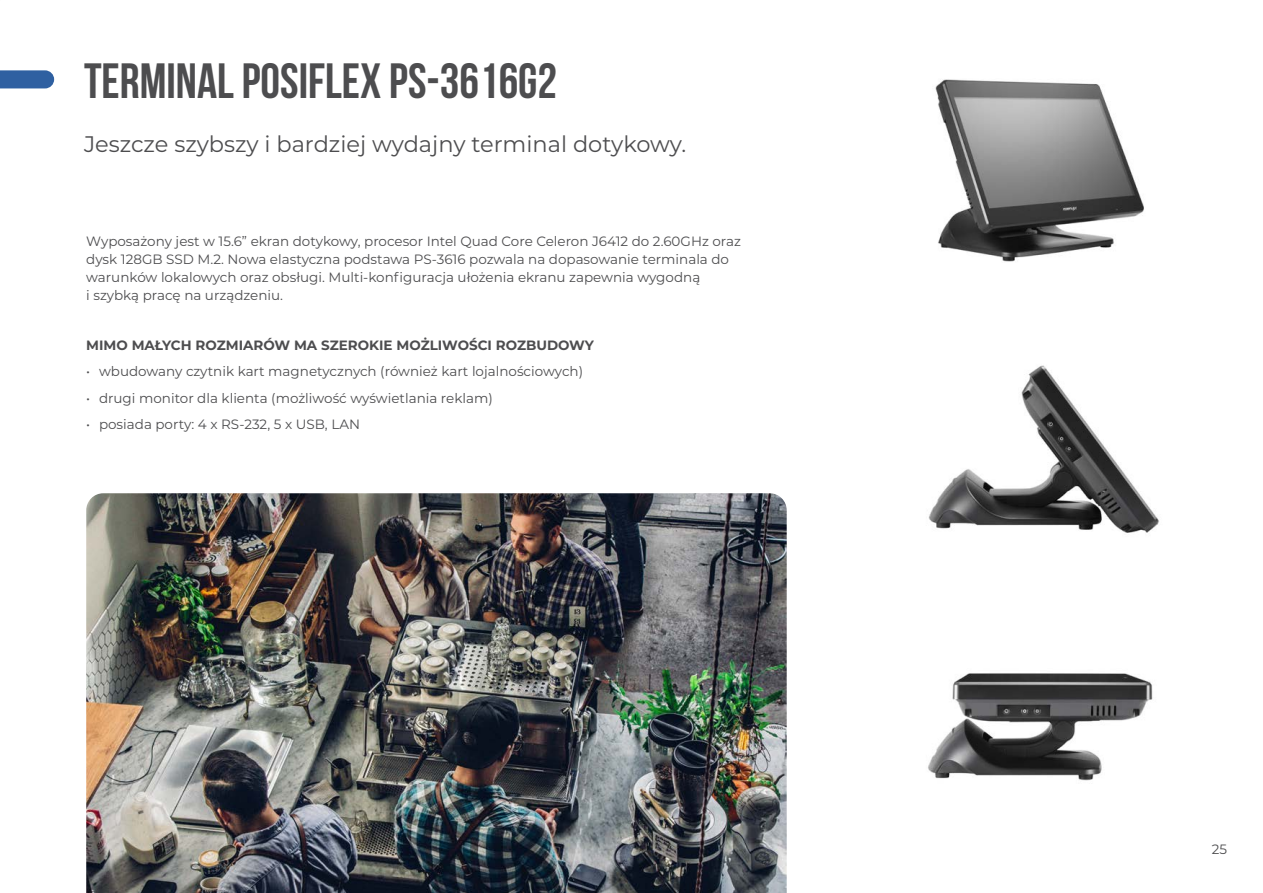
<style>
.page{position:relative;width:1263px;height:893px;background:#fff}
.page>*{position:absolute;margin:0;border:0;box-sizing:border-box;transform-origin:0 0}
.t1{font:700 49.5px "Bebas Neue";color:#4d4d4f}
.t2{font:22.5px "Montserrat";color:#4d4d4f}
.t3{font:13.5px/18px "Montserrat";color:#4d4d4f}
.t4{font:700 13.5px "Montserrat";color:#4d4d4f}
</style>
<div class="page">
<svg style="left:0;top:70px;width:54px;height:18px"></svg>
<img style="left:928px;top:673px;width:225px;height:108px">
<img style="left:928px;top:365px;width:231px;height:168px">
<img style="left:935px;top:79px;width:209px;height:183px">
<img style="left:86px;top:493px;width:701px;height:400px">
<h1 class="t1" style="left:84px;top:54px;width:475px">TERMINAL POSIFLEX PS-3616G2</h1>
<h2 class="t2" style="left:84px;top:129px;width:604px">Jeszcze szybszy i bardziej wydajny terminal dotykowy.</h2>
<p class="t3" style="left:86px;top:232px;width:656px">Wyposażony jest w 15.6” ekran dotykowy, procesor Intel Quad Core Celeron J6412 do 2.60GHz oraz dysk 128GB SSD M.2. Nowa elastyczna podstawa PS-3616 pozwala na dopasowanie terminala do warunków lokalowych oraz obsługi. Multi-konfiguracja ułożenia ekranu zapewnia wygodną<br>i szybką pracę na urządzeniu.</p>
<p class="t4" style="left:86px;top:335px;width:509px">MIMO MAŁYCH ROZMIARÓW MA SZEROKIE MOŻLIWOŚCI ROZBUDOWY</p>
<p class="t3" style="left:86px;top:362px;width:498px">• wbudowany czytnik kart magnetycznych (również kart lojalnościowych)</p>
<p class="t3" style="left:86px;top:389px;width:408px">• drugi monitor dla klienta (możliwość wyświetlania reklam)</p>
<p class="t3" style="left:86px;top:415px;width:275px">• posiada porty: 4 x RS-232, 5 x USB, LAN</p>
<p class="t3" style="left:1212px;top:840px;width:17px">25</p>
</div>
